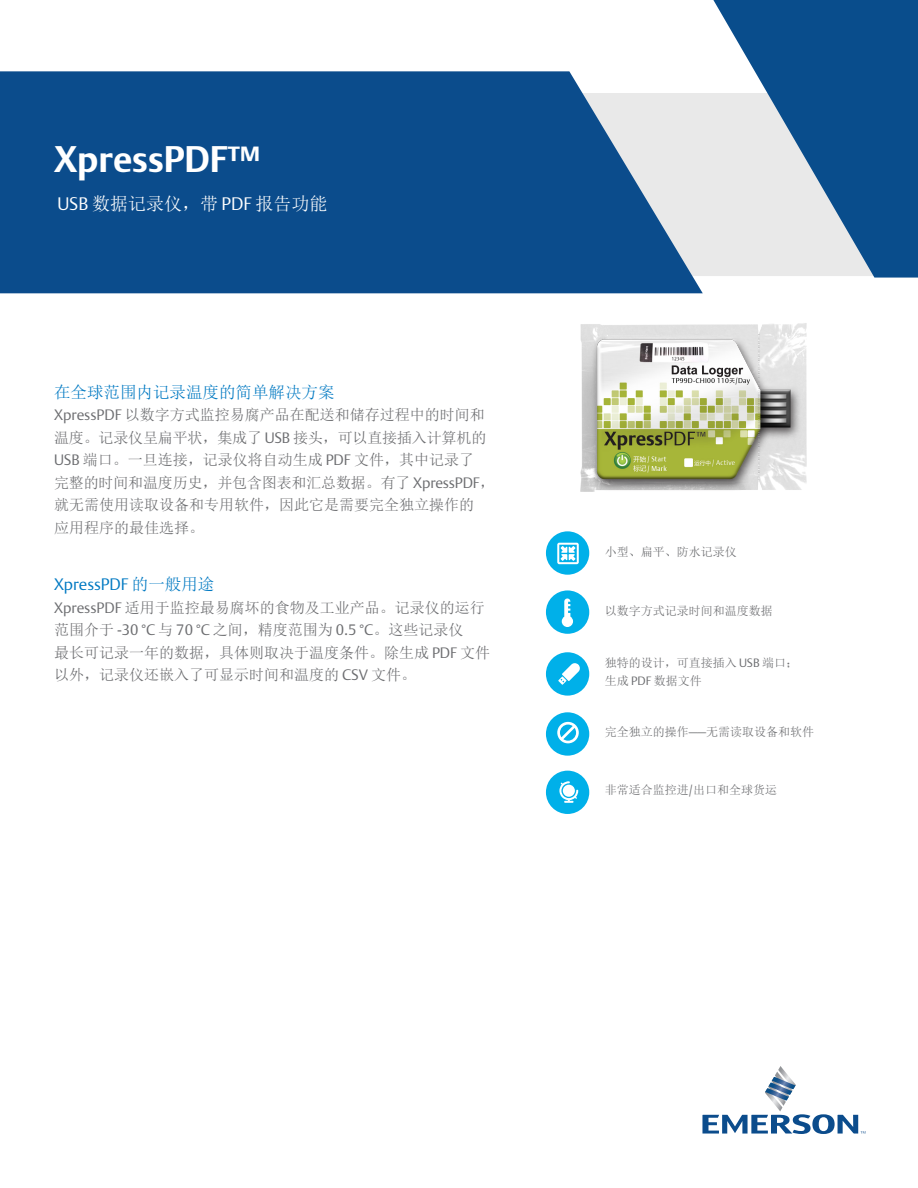
<style>
.page{position:relative;width:918px;height:1188px;background:#fff}
.page>*{position:absolute;margin:0;border:0;box-sizing:border-box;transform-origin:0 0}
.t1{font:700 36px "DTL Argo T";color:#fff}
.t2{font:18px "Sim Sun";color:#fff}
.t3{font:16.5px "Sim Sun";color:#0079c2}
.Subhead{font:300 16.5px "DTL Argo T";color:#0079c2}
.BodyCopy{font:15px/22.5px "Sim Sun";color:#6c6d70}
.t4{font:12px/18px "Sim Sun";color:#6c6d70}
.s1{font-family:"DTL Argo T";font-weight:300}
.s2{font-family:"Sim Sun";font-weight:400}
</style>
<div class="page">
<div style="left:546px;top:531px;width:43px;height:44px;background:#00b0e9;border-radius:50%"></div>
<div style="left:546px;top:712px;width:43px;height:44px;background:#00b0e9;border-radius:50%"></div>
<div style="left:546px;top:771px;width:43px;height:43px;background:#00b0e9;border-radius:50%"></div>
<div style="left:546px;top:652px;width:43px;height:44px;background:#00b0e9;border-radius:50%"></div>
<div style="left:546px;top:590px;width:43px;height:44px;background:#00b0e9;border-radius:50%"></div>
<svg style="left:557px;top:543px;width:22px;height:21px"></svg>
<svg style="left:558px;top:663px;width:22px;height:22px"></svg>
<svg style="left:557px;top:722px;width:22px;height:21px"></svg>
<svg style="left:559px;top:781px;width:19px;height:22px"></svg>
<svg style="left:562px;top:598px;width:11px;height:29px"></svg>
<svg style="left:0;top:71px;width:703px;height:222px;background:#215b95"></svg>
<svg style="left:713px;top:0;width:205px;height:278px;background:#628bb1"></svg>
<img style="left:580px;top:323px;width:227px;height:169px">
<svg style="left:702px;top:1066px;width:163px;height:68px"></svg>
<p class="t1" style="left:54px;top:138px;width:207px">XpressPDF™</p>
<p class="t2" style="left:58px;top:194px;width:272px"><span class="s1">USB</span> 数据记录仪，带 <span class="s1">PDF</span> 报告功能</p>
<p class="t3" style="left:54px;top:383px;width:282px">在全球范围内记录温度的简单解决方案</p>
<p class="BodyCopy" style="left:54px;top:403px;width:442px"><span class="s1">XpressPDF</span> 以数字方式监控易腐产品在配送和储存过程中的时间和温度。记录仪呈扁平状，集成了 <span class="s1">USB</span> 接头，可以直接插入计算机的<br><span class="s1">USB</span> 端口。一旦连接，记录仪将自动生成 <span class="s1">PDF</span> 文件，其中记录了<br>完整的时间和温度历史，并包含图表和汇总数据。有了 <span class="s1">XpressPDF</span>，就无需使用读取设备和专用软件，因此它是需要完全独立操作的<br>应用程序的最佳选择。</p>
<p class="Subhead" style="left:54px;top:575px;width:162px">XpressPDF <span class="s2">的一般用途</span></p>
<p class="BodyCopy" style="left:54px;top:596px;width:438px"><span class="s1">XpressPDF</span> 适用于监控最易腐坏的食物及工业产品。记录仪的运行范围介于 <span class="s1">-30 °C</span> 与 <span class="s1">70 °C</span> 之间，精度范围为 <span class="s1">0.5 °C</span>。这些记录仪<br>最长可记录一年的数据，具体则取决于温度条件。除生成 <span class="s1">PDF</span> 文件以外，记录仪还嵌入了可显示时间和温度的 <span class="s1">CSV</span> 文件。</p>
<p class="t4" style="left:605px;top:543px;width:133px">小型、扁平、防水记录仪</p>
<p class="t4" style="left:605px;top:602px;width:169px">以数字方式记录时间和温度数据</p>
<p class="t4" style="left:605px;top:653px;width:195px">独特的设计，可直接插入 <span class="s1">USB</span> 端口；生成 <span class="s1">PDF</span> 数据文件</p>
<p class="t4" style="left:605px;top:722px;width:211px">完全独立的操作<span class="s1">——</span>无需读取设备和软件</p>
<p class="t4" style="left:605px;top:781px;width:174px">非常适合监控进<span class="s1">/</span>出口和全球货运</p>
</div>
